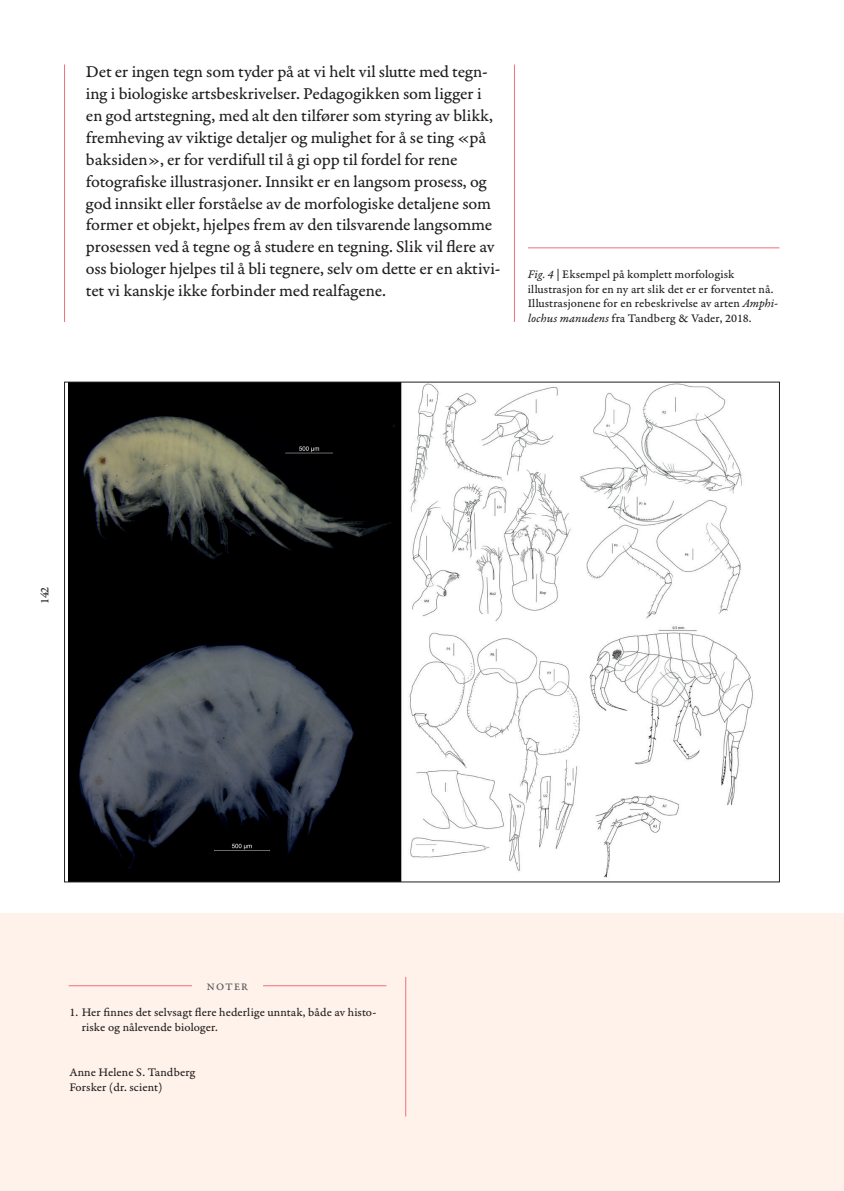
<style>
.page{position:relative;width:844px;height:1191px;background:#fff}
.page>*{position:absolute;margin:0;border:0;box-sizing:border-box;transform-origin:0 0}
.t1{font:17.5px/21.9px "Garamond Premr Pro Capt";letter-spacing:-.01em;color:#231f20}
.t2{font:12.25px/14.7px "Garamond Premr Pro Capt";letter-spacing:.005em;color:#231f20}
.t3{font:10.5px "Garamond Premr Pro Med Capt";letter-spacing:.115em;color:#57585a}
.s1{font-family:"Garamond Premr Pro It Capt"}
</style>
<div class="page">
<hr style="left:514px;top:64px;width:1px;height:1067px;background:#f1707a">
<hr style="left:64px;top:64px;width:1px;height:1067px;background:#f1707a">
<div style="left:56px;top:322px;width:464px;height:602px;background:#fff"></div>
<img style="left:68px;top:384px;width:685px;height:496px">
<hr style="left:527px;top:247px;width:252px;height:1px;background:#f1707a">
<div style="left:0;top:914px;width:843px;height:277px;background:#fef2ea"></div>
<hr style="left:405px;top:977px;width:1px;height:139px;background:#f1707a">
<hr style="left:69px;top:985px;width:317px;height:1px;background:#f1707a">
<div style="left:192px;top:978px;width:71px;height:16px;background:#fef2ea"></div>
<p class="t1" style="left:86px;top:61px;width:416px">Det er ingen tegn som tyder på at vi helt vil slutte med tegn&shy;ing i biologiske artsbeskrivelser. Pedagogikken som ligger i en god artstegning, med alt den tilfører som styring av blikk, fremheving av viktige detaljer og mulighet for å se ting «på baksiden», er for verdifull til å gi opp til fordel for rene fotografiske illustrasjoner. Innsikt er en langsom prosess, og god innsikt eller forståelse av de morfologiske detaljene som former et objekt, hjelpes frem av den tilsvarende langsomme prosessen ved å tegne og å studere en tegning. Slik vil flere av oss biologer hjelpes til å bli tegnere, selv om dette er en aktivi&shy;tet vi kanskje ikke forbinder med realfagene.</p>
<p class="t2" style="left:527px;top:267px;width:251px"><span class="s1">Fig. 4 |</span> Eksempel på komplett morfologisk illustrasjon for en ny art slik det er er forventet nå.<br>Illustrasjonene for en rebeskrivelse av arten <span class="s1">Amphi&shy;lochus manudens</span> fra Tandberg &amp; Vader, 2018.</p>
<p class="t2" style="left:38px;top:604px;width:19px;rotate:-90deg">142</p>
<p class="t3" style="left:207px;top:980px;width:43px">NOTER</p>
<p class="t2" style="left:82px;top:1004px;width:296px;line-height:15.8px;text-indent:-12px">1. Her finnes det selvsagt flere hederlige unntak, både av histo&shy;riske og nålevende biologer.</p>
<p class="t2" style="left:69px;top:1065px;width:128px">Anne Helene S. Tandberg<br>Forsker (dr. scient)</p>
</div>
